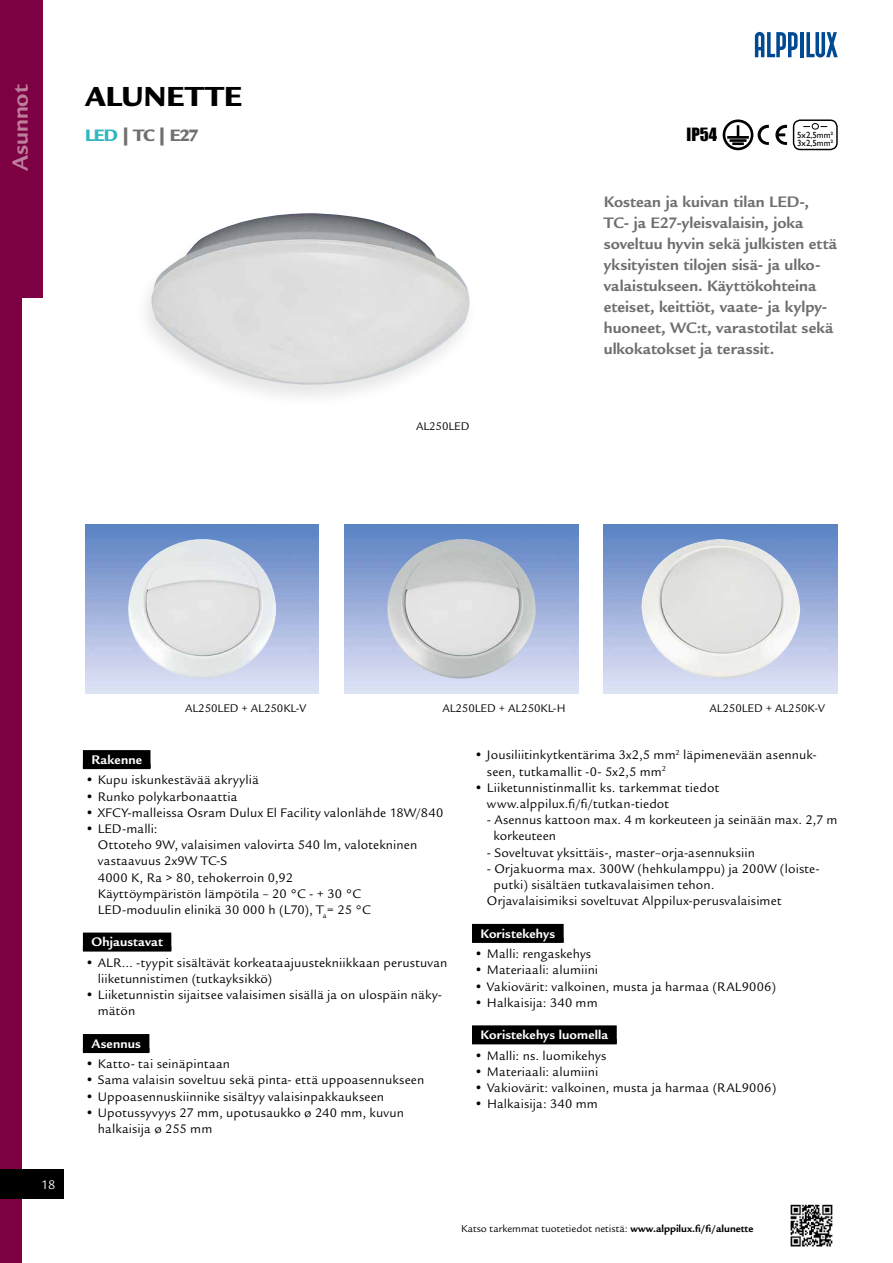
<style>
.page{position:relative;width:893px;height:1263px;background:#fff}
.page>*{position:absolute;margin:0;border:0;box-sizing:border-box;transform-origin:0 0}
.t1{font:900 30px "Legacy Sans Std";letter-spacing:.005em;color:#000}
.t2{font:700 24px "Legacy Sans Std";letter-spacing:-.005em;color:#bc7e9a}
.t3{font:900 18px "Legacy Sans Std";letter-spacing:-.045em;color:#706f6f}
.t4{font:16.8px "Impact";color:#000}
.t5{font:700 16.5px/21px "Legacy Sans Std";letter-spacing:.005em;color:#706f6f}
.t6{font:13.5px/16.2px "Legacy Sans Std";letter-spacing:.01em;color:#000}
.t7{font:700 13.5px "Legacy Sans Std";letter-spacing:.01em;color:#fff}
.t8{font:13.5px "Legacy Sans Std";color:#fff}
.t9{font:12px "Legacy Sans Std";color:#000}
.t10{font:10.8px "Legacy Sans Std";color:#000}
.t11{font:8.85px/8.4px "Gill Sans";color:#000}
.s1{color:#30b7c0}
.s2{font-family:"Franklin Gothic"}
.s3{font-weight:700}
</style>
<div class="page">
<div style="left:0;top:275px;width:21px;height:988px;background:#7d0042"></div>
<div style="left:0;top:0;width:43px;height:298px;background:#7d0042"></div>
<div style="left:0;top:1169px;width:64px;height:30px;background:#000"></div>
<hr style="left:800px;top:32px;width:4px;height:25px;background:#004a93">
<svg style="left:806px;top:32px;width:32px;height:26px"></svg>
<svg style="left:755px;top:32px;width:43px;height:25px"></svg>
<div style="left:83px;top:750px;width:67px;height:18px;background:#000"></div>
<div style="left:83px;top:764px;width:67px;height:5px;background:#000"></div>
<div style="left:83px;top:932px;width:88px;height:18px;background:#000"></div>
<div style="left:83px;top:946px;width:88px;height:5px;background:#000"></div>
<div style="left:83px;top:1034px;width:66px;height:18px;background:#000"></div>
<div style="left:83px;top:1048px;width:66px;height:5px;background:#000"></div>
<div style="left:472px;top:924px;width:92px;height:18px;background:#000"></div>
<div style="left:472px;top:938px;width:92px;height:5px;background:#000"></div>
<div style="left:472px;top:1025px;width:145px;height:18px;background:#000"></div>
<div style="left:472px;top:1039px;width:145px;height:5px;background:#000"></div>
<img style="left:344px;top:524px;width:234px;height:169px">
<img style="left:387px;top:539px;width:149px;height:140px">
<img style="left:85px;top:524px;width:234px;height:169px">
<div style="left:133px;top:210px;width:346px;height:199px;background:#000;opacity:.1"></div>
<img style="left:150px;top:213px;width:319px;height:172px">
<img style="left:604px;top:524px;width:234px;height:169px">
<svg style="left:722px;top:119px;width:47px;height:32px"></svg>
<svg style="left:775px;top:125px;width:12px;height:20px"></svg>
<div style="left:793px;top:119px;width:45px;height:31px;border:1px solid #000;border-radius:7px"></div>
<svg style="left:803px;top:123px;width:24px;height:7px"></svg>
<img style="left:641px;top:539px;width:159px;height:139px">
<img style="left:128px;top:539px;width:148px;height:140px">
<img style="left:790px;top:1204px;width:43px;height:43px">
<h2 class="t2" style="left:6px;top:171px;width:88px;rotate:-90deg">Asunnot</h2>
<h1 class="t1" style="left:85px;top:78px;width:101px">ALUNETTE</h1>
<h3 class="t3" style="left:85px;top:125px;width:115px"><span class="s1">LED</span> | TC | E27</h3>
<p class="t9" style="left:416px;top:420px;width:55px">AL250LED</p>
<p class="t4" style="left:687px;top:122px;width:32px">IP54</p>
<p class="t11" style="left:797px;top:131px;width:38px">5x2,5mm²<br>3x2,5mm²</p>
<p class="t5" style="left:604px;top:192px;width:235px">Kostean ja kuivan tilan LED-,<br>TC- ja E27-yleisvalaisin, joka soveltuu hyvin sekä julkisten että yksityisten tilojen sisä- ja ulko&shy;valaistukseen. Käyttökohteina eteiset, keittiöt, vaate- ja kylpy&shy;huoneet, WC:t, varastotilat sekä ulkokatokset ja terassit.</p>
<p class="t8" style="left:41px;top:1177px;width:15px">18</p>
<p class="t9" style="left:185px;top:701px;width:122px">AL250LED + AL250KL-V</p>
<p class="t9" style="left:442px;top:701px;width:125px">AL250LED + AL250KL-H</p>
<p class="t9" style="left:709px;top:701px;width:117px">AL250LED + AL250K-V</p>
<p class="t7" style="left:91px;top:752px;width:52px">Rakenne</p>
<p class="t6" style="left:85px;top:772px;width:175px"><span class="s2">•</span> Kupu iskunkestävää akryyliä</p>
<p class="t6" style="left:85px;top:788px;width:154px"><span class="s2">•</span> Runko polykarbonaattia</p>
<p class="t6" style="left:85px;top:804px;width:360px"><span class="s2">•</span> XFCY-malleissa Osram Dulux El Facility valonlähde 18W/840</p>
<p class="t6" style="left:98px;top:821px;width:321px;text-indent:-13px"><span class="s2">•</span> LED-malli:<br>Ottoteho 9W, valaisimen valovirta 540 lm, valotekninen vastaavuus 2x9W TC-S<br>4000 K, Ra &gt; 80, tehokerroin 0,92<br>Käyttöympäristön lämpötila – 20 °C - + 30 °C LED-moduulin elinikä 30 000 h (L70), T<sub>a</sub>= 25 °C</p>
<p class="t7" style="left:91px;top:934px;width:73px">Ohjaustavat</p>
<p class="t6" style="left:98px;top:954px;width:351px;text-indent:-13px"><span class="s2">•</span> ALR… -tyypit sisältävät korkeataajuustekniikkaan perustuvan liiketunnistimen (tutkayksikkö)</p>
<p class="t6" style="left:98px;top:987px;width:346px;text-indent:-13px"><span class="s2">•</span> Liiketunnistin sijaitsee valaisimen sisällä ja on ulospäin näky&shy;mätön</p>
<p class="t7" style="left:91px;top:1036px;width:51px">Asennus</p>
<p class="t6" style="left:85px;top:1056px;width:147px"><span class="s2">•</span> Katto- tai seinäpintaan</p>
<p class="t6" style="left:85px;top:1072px;width:341px"><span class="s2">•</span> Sama valaisin soveltuu sekä pinta- että uppoasennukseen</p>
<p class="t6" style="left:85px;top:1088px;width:301px"><span class="s2">•</span> Uppoasennuskiinnike sisältyy valaisinpakkaukseen</p>
<p class="t6" style="left:98px;top:1105px;width:308px;text-indent:-13px"><span class="s2">•</span> Upotussyvyys 27 mm, upotusaukko ø 240 mm, kuvun halkaisija ø 255 mm</p>
<p class="t6" style="left:487px;top:747px;width:331px;text-indent:-13px"><span class="s2">•</span> Jousiliitinkytkentärima 3x2,5 mm<sup>2</sup> läpimenevään asennuk&shy;seen, tutkamallit -0- 5x2,5 mm<sup>2</sup></p>
<p class="t6" style="left:487px;top:780px;width:234px;text-indent:-13px"><span class="s2">•</span> Liiketunnistinmallit ks. tarkemmat tiedot www.alppilux.fi/fi/tutkan-tiedot</p>
<p class="t6" style="left:494px;top:812px;width:345px;text-indent:-7px">- Asennus kattoon max. 4 m korkeuteen ja seinään max. 2,7 m korkeuteen</p>
<p class="t6" style="left:487px;top:844px;width:270px">- Soveltuvat yksittäis-, master–orja-asennuksiin</p>
<p class="t6" style="left:487px;top:861px;width:334px">- Orjakuorma max. 300W (hehkulamppu) ja 200W (loiste-</p>
<p class="t6" style="left:494px;top:877px;width:222px">putki) sisältäen tutkavalaisimen tehon.</p>
<p class="t6" style="left:487px;top:893px;width:296px">Orjavalaisimiksi soveltuvat Alppilux-perusvalaisimet</p>
<p class="t7" style="left:480px;top:926px;width:76px">Koristekehys</p>
<p class="t6" style="left:474px;top:946px;width:119px"><span class="s2">•</span> Malli: rengaskehys</p>
<p class="t6" style="left:474px;top:962px;width:126px"><span class="s2">•</span> Materiaali: alumiini</p>
<p class="t6" style="left:474px;top:978px;width:304px"><span class="s2">•</span> Vakiovärit: valkoinen, musta ja harmaa (RAL9006)</p>
<p class="t6" style="left:474px;top:994px;width:125px"><span class="s2">•</span> Halkaisija: 340 mm</p>
<p class="t7" style="left:481px;top:1027px;width:129px">Koristekehys luomella</p>
<p class="t6" style="left:474px;top:1047px;width:134px"><span class="s2">•</span> Malli: ns. luomikehys</p>
<p class="t6" style="left:474px;top:1063px;width:126px"><span class="s2">•</span> Materiaali: alumiini</p>
<p class="t6" style="left:474px;top:1080px;width:304px"><span class="s2">•</span> Vakiovärit: valkoinen, musta ja harmaa (RAL9006)</p>
<p class="t6" style="left:474px;top:1096px;width:125px"><span class="s2">•</span> Halkaisija: 340 mm</p>
<p class="t10" style="left:461px;top:1222px;width:294px">Katso tarkemmat tuotetiedot netistä: <span class="s3">www.alppilux.fi/fi/alunette</span></p>
</div>
